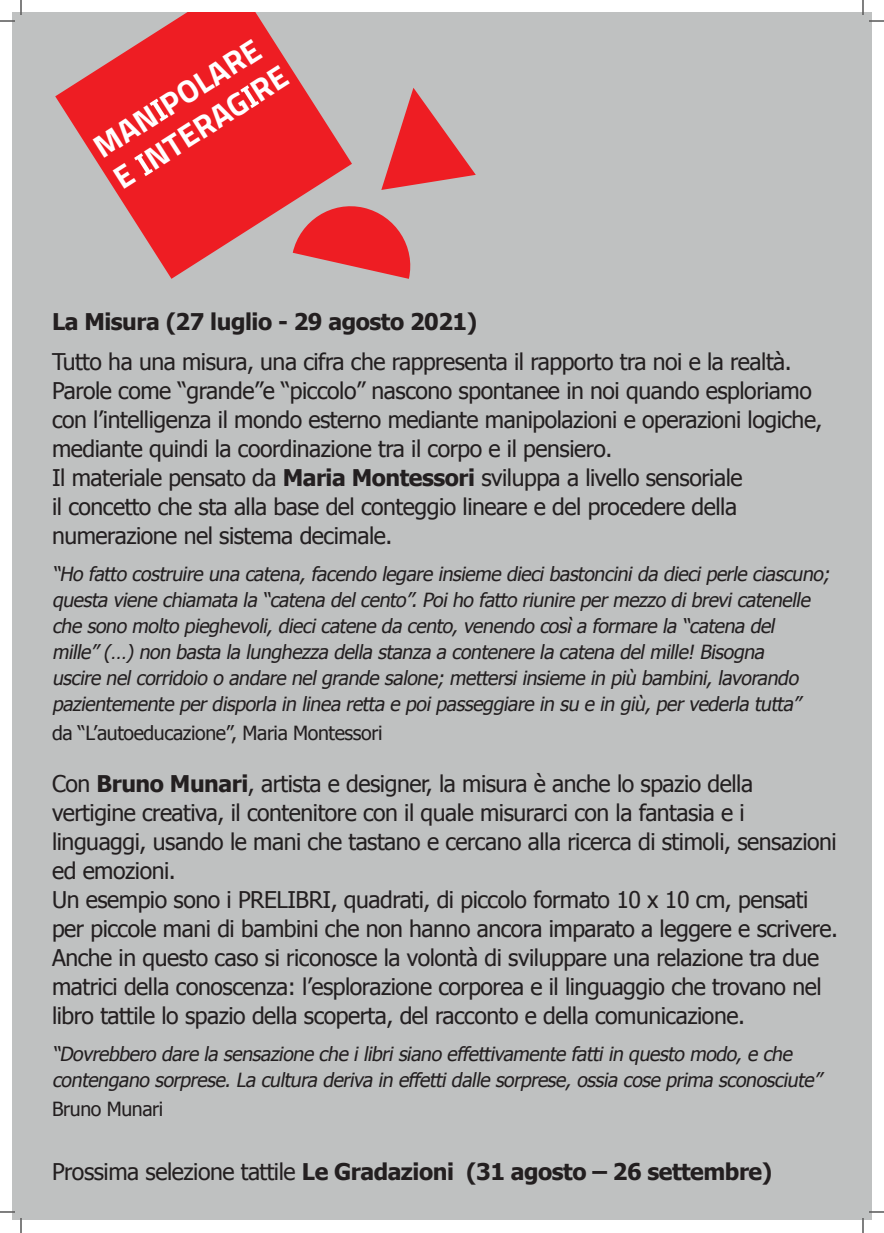
<style>
.page{position:relative;width:884px;height:1233px;background:#fff}
.page>*{position:absolute;margin:0;border:0;box-sizing:border-box;transform-origin:0 0}
.t1{font:700 31.8px/37.3px "Titillium Web";color:#fff}
.t2{font:23px/29px "Tahoma";letter-spacing:-.02em;color:#231f20}
.t3{font:700 23px "Tahoma";letter-spacing:-.02em;color:#231f20}
.t4{font:italic 19.5px/26px "Tahoma";color:#231f20}
.t5{font:19.5px "Tahoma";letter-spacing:-.02em;color:#231f20}
.s1{font-weight:700}
.s2{font-weight:400}
</style>
<div class="page">
<div style="left:12px;top:12px;width:859px;height:1208px;background:#bfc1c1"></div>
<svg style="left:381px;top:88px;width:95px;height:102px"></svg>
<svg style="left:352px;top:206px;width:59px;height:73px"></svg>
<svg style="left:55px;top:12px;width:297px;height:267px;fill:#ee1d23"></svg>
<svg style="left:240px;top:85px;width:22px;height:27px"></svg>
<svg style="left:134px;top:153px;width:22px;height:27px"></svg>
<svg style="left:150px;top:99px;width:21px;height:27px"></svg>
<svg style="left:0;top:1211px;width:15px;height:1px"></svg>
<svg style="left:869px;top:1211px;width:15px;height:1px"></svg>
<svg style="left:0;top:0;width:22px;height:22px"></svg>
<svg style="left:20px;top:1218px;width:2px;height:15px"></svg>
<svg style="left:862px;top:0;width:22px;height:22px"></svg>
<svg style="left:862px;top:1218px;width:2px;height:15px"></svg>
<h1 class="t1" style="left:85px;top:132px;width:202px;rotate:-32deg">MAN POLARE<br>E NTERAG RE</h1>
<p class="t3" style="left:52px;top:305px;width:427px">La Misura (27 luglio - 29 agosto 2021)</p>
<p class="t2" style="left:52px;top:346px;width:772px">Tutto ha una misura, una cifra che rappresenta il rapporto tra noi e la realtà.<br>Parole come “grande”e “piccolo” nascono spontanee in noi quando esploriamo con l’intelligenza il mondo esterno mediante manipolazioni e operazioni logiche, mediante quindi la coordinazione tra il corpo e il pensiero.<br>Il materiale pensato da <span class="s1">Maria Montessori</span> sviluppa a livello sensoriale<br>il concetto che sta alla base del conteggio lineare e del procedere della numerazione nel sistema decimale.</p>
<p class="t4" style="left:52px;top:560px;width:783px">“Ho fatto costruire una catena,facendo legare insieme diecibastoncinida dieciperle ciascuno; questa viene chiamata la “catena delcento”.Poiho fatto riunire permezzo dibrevicatenelle che sono molto pieghevoli,diecicatene da cento,venendo cosìa formare la “catena del mille”(…)non basta la lunghezza della stanza a contenere la catena delmille!Bisogna<br>uscire nelcorridoio o andare nelgrande salone;mettersiinsieme in più bambini,lavorando pazientemente perdisporla in linea retta e poipasseggiare in su e in giù,pervederla tutta”</p>
<p class="t5" style="left:52px;top:720px;width:332px">da “L’autoeducazione”, Maria Montessori</p>
<p class="t2" style="left:52px;top:768px;width:787px">Con <span class="s1">Bruno Munari</span>, artista e designer, la misura è anche lo spazio della vertigine creativa, il contenitore con il quale misurarci con la fantasia e i linguaggi, usando le mani che tastano e cercano alla ricerca di stimoli, sensazioni ed emozioni.<br>Un esempio sono i PRELIBRI, quadrati, di piccolo formato 10 x 10 cm, pensati per piccole mani di bambini che non hanno ancora imparato a leggere e scrivere.<br>Anche in questo caso si riconosce la volontà di sviluppare una relazione tra due matrici della conoscenza: l’esplorazione corporea e il linguaggio che trovano nel libro tattile lo spazio della scoperta, del racconto e della comunicazione.</p>
<p class="t4" style="left:52px;top:1040px;width:775px">“Dovrebbero dare la sensazione che ilibrisiano effettivamente fattiin questo modo,e che contengano sorprese.La cultura deriva in effettidalle sorprese,ossia cose prima sconosciute”</p>
<p class="t5" style="left:52px;top:1096px;width:113px">Bruno Munari</p>
<p class="t3" style="left:52px;top:1155px;width:722px"><span class="s2">Prossima selezione tattile</span> Le Gradazioni (31 agosto – 26 settembre)</p>
</div>
